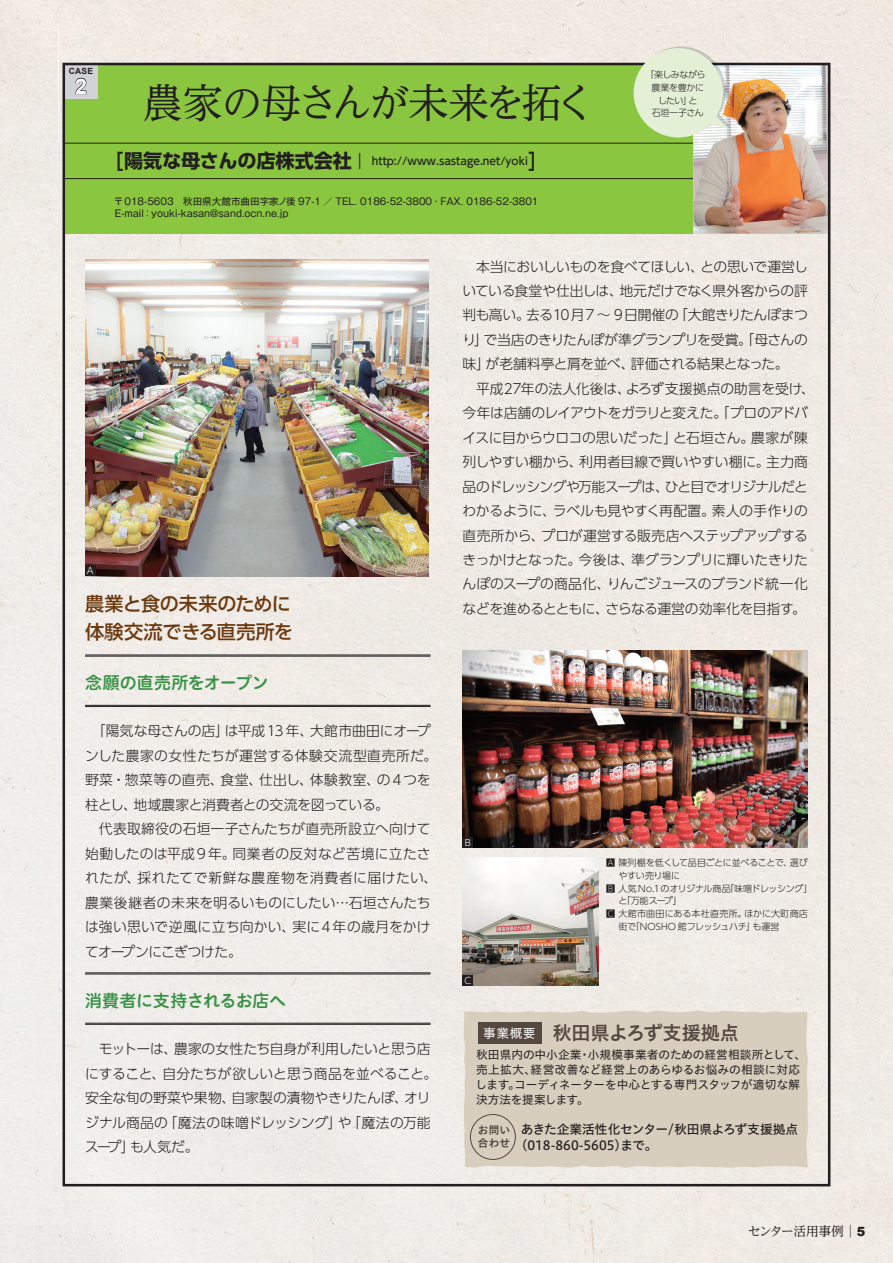
<style>
.page{position:relative;width:893px;height:1263px;background:#fff}
.page>*{position:absolute;margin:0;border:0;box-sizing:border-box;transform-origin:0 0}
.t1{font:40.35px "UD Reimin Pr 6";letter-spacing:-.085em;color:#231f20}
.t2{font:700 21.3px "Arial";color:#fff}
.t3{font:500 19.2px/28.7px "UD Shin Go Pr 6";letter-spacing:-.015em;color:#6b390e}
.t4{font:19.2px "Hiragino UD Sans Std W6";letter-spacing:-.005em;color:#544840}
.t5{font:16.95px "Hiragino UD Sans R Std N W6";letter-spacing:-.015em;color:#389246}
.t6{font:300 13.8px/24.5px "UD Shin Go Pro";letter-spacing:-.03em;color:#231f20}
.t7{font:300 13.8px/24.5px "UD Shin Go Pro";letter-spacing:-.01em;color:#231f20}
.t8{font:300 13.8px/24.5px "UD Shin Go Pro";letter-spacing:.015em;color:#231f20}
.t9{font:300 13.8px/24.5px "UD Shin Go Pro";letter-spacing:.01em;color:#231f20}
.t10{font:12.75px/15.9px "Hiragino UD Sans Std W5";color:#231f20}
.t11{font:12.75px "UD Reimin Pr 6";letter-spacing:-.03em;color:#231f20}
.t12{font:11.7px/14.9px "Hiragino UD Sans Std W4";color:#231f20}
.t13{font:500 10.65px "UD Shin Go Pr 6";color:#231f20}
.t14{font:10.65px/12.8px "Hiragino UD Sans Std W6";letter-spacing:.025em;color:#544840}
.t15{font:9.6px/11.7px "Gothic MB101 Pr 5";color:#231f20}
.t16{font:300 9px "UD Shin Go Pr 6";letter-spacing:-.02em;color:#231f20}
.t17{font:300 9px/12.8px "UD Shin Go Pr 6";letter-spacing:-.055em;color:#231f20;text-align:center}
.t18{font:300 9px "UD Shin Go Pr 6";letter-spacing:.02em;color:#231f20}
.t19{font:300 9px "UD Shin Go Pr 6";color:#fff}
.t20{font:700 8.55px "Arial";color:#231f20}
.s1{font-family:"Midashi Go Pr 5 MB31";font-weight:400;font-size:20.25px}
.s2{font-weight:700;font-size:19.2px}
.s3{font-weight:400;font-size:15.9px}
.s4{font-family:"Hiragino UD Sans Std W4";font-size:12.75px;color:#fff}
.s5{font-family:"Arial";font-weight:900}
</style>
<div class="page">
<img style="left:789px;top:0;width:104px;height:1263px">
<div style="left:0;top:0;width:789px;height:104px;background:#f0eae2"></div>
<div style="left:0;top:211px;width:789px;height:1052px;background:#f0ece9"></div>
<div style="left:0;top:104px;width:63px;height:107px;background:#efeae5"></div>
<img style="left:63px;top:63px;width:767px;height:1123px">
<img style="left:646px;top:46px;width:70px;height:17px">
<img style="left:728px;top:100px;width:3px;height:34px">
<div style="left:634px;top:48px;width:89px;height:89px;background:#e4f0d5;border-radius:50%"></div>
<svg style="left:636px;top:63px;width:92px;height:73px"></svg>
<svg style="left:607px;top:909px;width:8px;height:9px"></svg>
<p class="t20" style="left:69px;top:66px;width:26px">CASE</p>
<h2 class="t2" style="left:75px;top:72px;width:13px">2</h2>
<h1 class="t1" style="left:143px;top:70px;width:454px">農家の母さんが未来を拓く</h1>
<p class="t13" style="left:104px;top:152px;width:446px"><span class="s1">［</span><span class="s2">陽気な母さんの店株式会社</span><span class="s3">｜</span> http://www.sastage.net/yoki<span class="s1">］</span></p>
<p class="t15" style="left:114px;top:195px;width:426px">〒018-5603　秋田県大館市曲田字家ノ後 97-1 ／ TEL. 0186-52-3800・FAX. 0186-52-3801<br>E-mail：youki-kasan@sand.ocn.ne.jp</p>
<p class="t17" style="left:645px;top:68px;width:61px">「楽しみながら農業を豊かにしたい」と<br>石垣一子さん</p>
<p class="t19" style="left:87px;top:563px;width:8px">A</p>
<h3 class="t3" style="left:85px;top:588px;width:209px">農業と食の未来のために体験交流できる直売所を</h3>
<p class="t7" style="left:462px;top:254px;width:347px;text-align:justify;text-indent:14px">本当においしいものを食べてほしい、との思いで運営しいている食堂や仕出しは、地元だけでなく県外客からの評判も高い。去る10月7 ～ 9日開催の「大館きりたんぽまつり」で当店のきりたんぽが準グランプリを受賞。「母さんの味」が老舗料亭と肩を並べ、評価される結果となった。</p>
<p class="t6" style="left:462px;top:376px;width:354px;text-indent:14px">平成27年の法人化後は、よろず支援拠点の助言を受け、今年は店舗のレイアウトをガラリと変えた。「プロのアドバイスに目からウロコの思いだった」と石垣さん。農家が陳列しやすい棚から、利用者目線で買いやすい棚に。主力商品のドレッシングや万能スープは、ひと目でオリジナルだとわかるように、ラベルも見やすく再配置。素人の手作りの直売所から、プロが運営する販売店へステップアップするきっかけとなった。今後は、準グランプリに輝いたきりたんぽのスープの商品化、りんごジュースのブランド統一化などを進めるとともに、さらなる運営の効率化を目指す。</p>
<p class="t5" style="left:85px;top:669px;width:185px">念願の直売所をオープン</p>
<p class="t9" style="left:85px;top:718px;width:354px">　「陽気な母さんの店」は平成13 年、大館市曲田にオープンした農家の女性たちが運営する体験交流型直売所だ。野菜・惣菜等の直売、食堂、仕出し、体験教室、の 4つを柱とし、地域農家と消費者との交流を図っている。</p>
<p class="t8" style="left:85px;top:816px;width:354px;text-indent:14px">代表取締役の石垣一子さんたちが直売所設立へ向けて始動したのは平成 9年。同業者の反対など苦境に立たされたが、採れたてで新鮮な農産物を消費者に届けたい、農業後継者の未来を明るいものにしたい…石垣さんたちは強い思いで逆風に立ち向かい、実に4年の歳月をかけてオープンにこぎつけた。</p>
<p class="t5" style="left:85px;top:987px;width:202px">消費者に支持されるお店へ</p>
<p class="t7" style="left:85px;top:1036px;width:354px;text-indent:14px">モットーは、農家の女性たち自身が利用したいと思う店にすること、自分たちが欲しいと思う商品を並べること。安全な旬の野菜や果物、自家製の漬物やきりたんぽ、オリジナル商品の「魔法の味噌ドレッシング」や「魔法の万能スープ」も人気だ。</p>
<p class="t12" style="left:475px;top:1047px;width:332px">秋田県内の中小企業・小規模事業者のための経営相談所として、売上拡大、経営改善など経営上のあらゆるお悩みの相談に対応します。コーディネーターを中心とする専門スタッフが適切な解決方法を提案します。</p>
<p class="t19" style="left:465px;top:835px;width:7px">B</p>
<p class="t16" style="left:606px;top:855px;width:203px">A 陳列棚を低くして品目ごとに並べることで、選び</p>
<p class="t16" style="left:618px;top:868px;width:63px">やすい売り場に</p>
<p class="t16" style="left:606px;top:881px;width:208px">B 人気 No.1のオリジナル商品「味噌ドレッシング」</p>
<p class="t16" style="left:618px;top:894px;width:65px">と「万能スープ」</p>
<p class="t18" style="left:618px;top:906px;width:191px">大館市曲田にある本社直売所。ほかに大町商店</p>
<p class="t16" style="left:618px;top:919px;width:163px">街で「NOSHO 館フレッシュハチ」も運営</p>
<p class="t19" style="left:464px;top:973px;width:8px">C</p>
<h3 class="t4" style="left:483px;top:1018px;width:257px"><span class="s4">事業概要</span> 秋田県よろず支援拠点</h3>
<p class="t10" style="left:515px;top:1120px;width:285px;text-indent:6px">あきた企業活性化センター/秋田県よろず支援拠点（018-860-5605）まで。</p>
<p class="t14" style="left:478px;top:1123px;width:34px">お問い合わせ</p>
<p class="t11" style="left:748px;top:1221px;width:119px">センター活用事例│<span class="s5">5</span></p>
</div>
